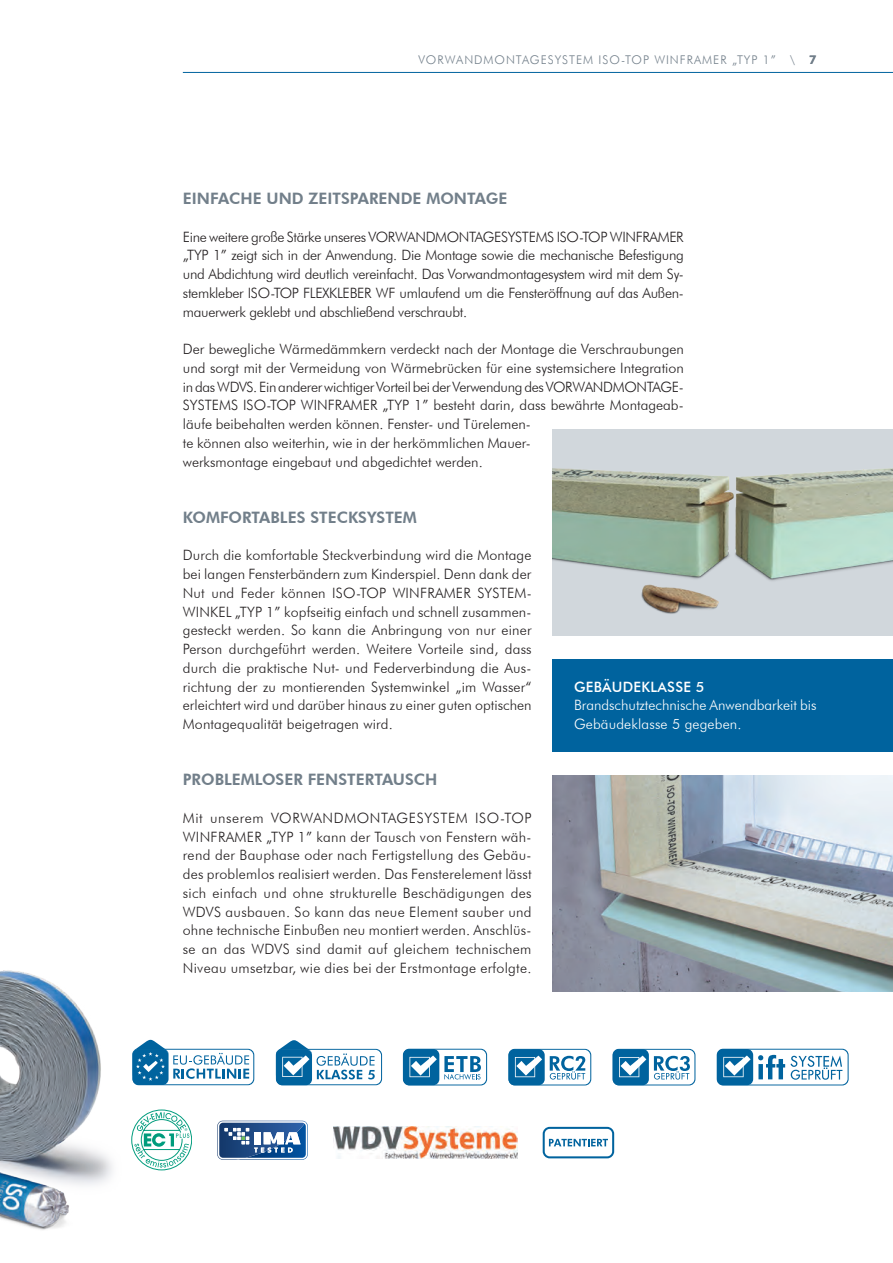
<style>
.page{position:relative;width:893px;height:1263px;background:#fff}
.page>*{position:absolute;margin:0;border:0;box-sizing:border-box;transform-origin:0 0}
.t1{font:800 15.75px "Futura BT";color:#727f8a}
.t2{font:300 14.25px/18.8px "Futura BT";color:#231f20;text-align:justify}
.t3{font:300 14.25px/18.8px "Futura BT";color:#fff}
.t4{font:500 14.25px "Futura BT";letter-spacing:.02em;color:#fff}
.t5{font:300 12px "Futura BT";letter-spacing:.08em;color:#727f8a}
.s1{font-weight:800}
</style>
<div class="page">
<hr style="left:183px;top:72px;width:710px;height:1px;background:#00639e">
<img style="left:553px;top:429px;width:340px;height:206px">
<img style="left:0;top:970px;width:146px;height:260px">
<img style="left:553px;top:775px;width:340px;height:217px">
<svg style="left:717px;top:1049px;width:132px;height:36px"></svg>
<svg style="left:403px;top:1049px;width:84px;height:36px"></svg>
<svg style="left:132px;top:1040px;width:122px;height:45px"></svg>
<svg style="left:276px;top:1040px;width:106px;height:45px"></svg>
<svg style="left:508px;top:1049px;width:83px;height:36px"></svg>
<svg style="left:613px;top:1049px;width:82px;height:36px"></svg>
<svg style="left:132px;top:1110px;width:60px;height:60px"></svg>
<svg style="left:217px;top:1121px;width:91px;height:39px"></svg>
<img style="left:333px;top:1127px;width:184px;height:31px">
<svg style="left:543px;top:1127px;width:71px;height:31px"></svg>
<div style="left:553px;top:659px;width:340px;height:92px;background:#00639e"></div>
<p class="t5" style="left:419px;top:53px;width:399px">VORWANDMONTAGESYSTEM ISO-TOP WINFRAMER „TYP 1” \ <span class="s1">7</span></p>
<p class="t1" style="left:183px;top:189px;width:326px">EINFACHE UND ZEITSPARENDE MONTAGE</p>
<p class="t2" style="left:183px;top:227px;width:503px">Eine weitere große Stärke unseres VORWANDMONTAGESYSTEMS ISO-TOP WINFRAMER „TYP 1” zeigt sich in der Anwendung. Die Montage sowie die mechanische Befestigung und Abdichtung wird deutlich vereinfacht. Das Vorwandmontagesystem wird mit dem Sy&shy;stemkleber ISO-TOP FLEXKLEBER WF umlaufend um die Fensteröffnung auf das Außen&shy;mauerwerk geklebt und abschließend verschraubt.</p>
<p class="t2" style="left:183px;top:339px;width:503px;text-align:left">Der bewegliche Wärmedämmkern verdeckt nach der Montage die Verschraubungen und sorgt mit der Vermeidung von Wärmebrücken für eine systemsichere Integration in das WDVS. Ein anderer wichtiger Vorteil bei der Verwendung des VORWANDMONTAGE-SYSTEMS ISO-TOP WINFRAMER „TYP 1” besteht darin, dass bewährte Montageab&shy;läufe beibehalten werden können. Fenster- und Türelemen-<br>te können also weiterhin, wie in der herkömmlichen Mauer-<br>werksmontage eingebaut und abgedichtet werden.</p>
<p class="t1" style="left:183px;top:508px;width:236px">KOMFORTABLES STECKSYSTEM</p>
<p class="t2" style="left:183px;top:546px;width:350px">Durch die komfortable Steckverbindung wird die Montage bei langen Fensterbändern zum Kinderspiel. Denn dank der Nut und Feder können ISO-TOP WINFRAMER SYSTEM-WINKEL „TYP 1” kopfseitig einfach und schnell zusammen&shy;gesteckt werden. So kann die Anbringung von nur einer Person durchgeführt werden. Weitere Vorteile sind, dass durch die praktische Nut- und Federverbindung die Aus&shy;richtung der zu montierenden Systemwinkel „im Wasser“ erleichtert wird und darüber hinaus zu einer guten optischen Montagequalität beigetragen wird.</p>
<p class="t1" style="left:183px;top:770px;width:256px">PROBLEMLOSER FENSTERTAUSCH</p>
<p class="t2" style="left:183px;top:808px;width:350px">Mit unserem VORWANDMONTAGESYSTEM ISO-TOP WINFRAMER „TYP 1” kann der Tausch von Fenstern wäh&shy;rend der Bauphase oder nach Fertigstellung des Gebäu&shy;des problemlos realisiert werden. Das Fensterelement lässt sich einfach und ohne strukturelle Beschädigungen des WDVS ausbauen. So kann das neue Element sauber und ohne technische Einbußen neu montiert werden. Anschlüs&shy;se an das WDVS sind damit auf gleichem technischem Niveau umsetzbar, wie dies bei der Erstmontage erfolgte.</p>
<p class="t4" style="left:574px;top:678px;width:132px">GEBÄUDEKLASSE 5</p>
<p class="t3" style="left:574px;top:696px;width:244px">Brandschutztechnische Anwendbarkeit bis<br>Gebäudeklasse 5 gegeben.</p>
</div>
